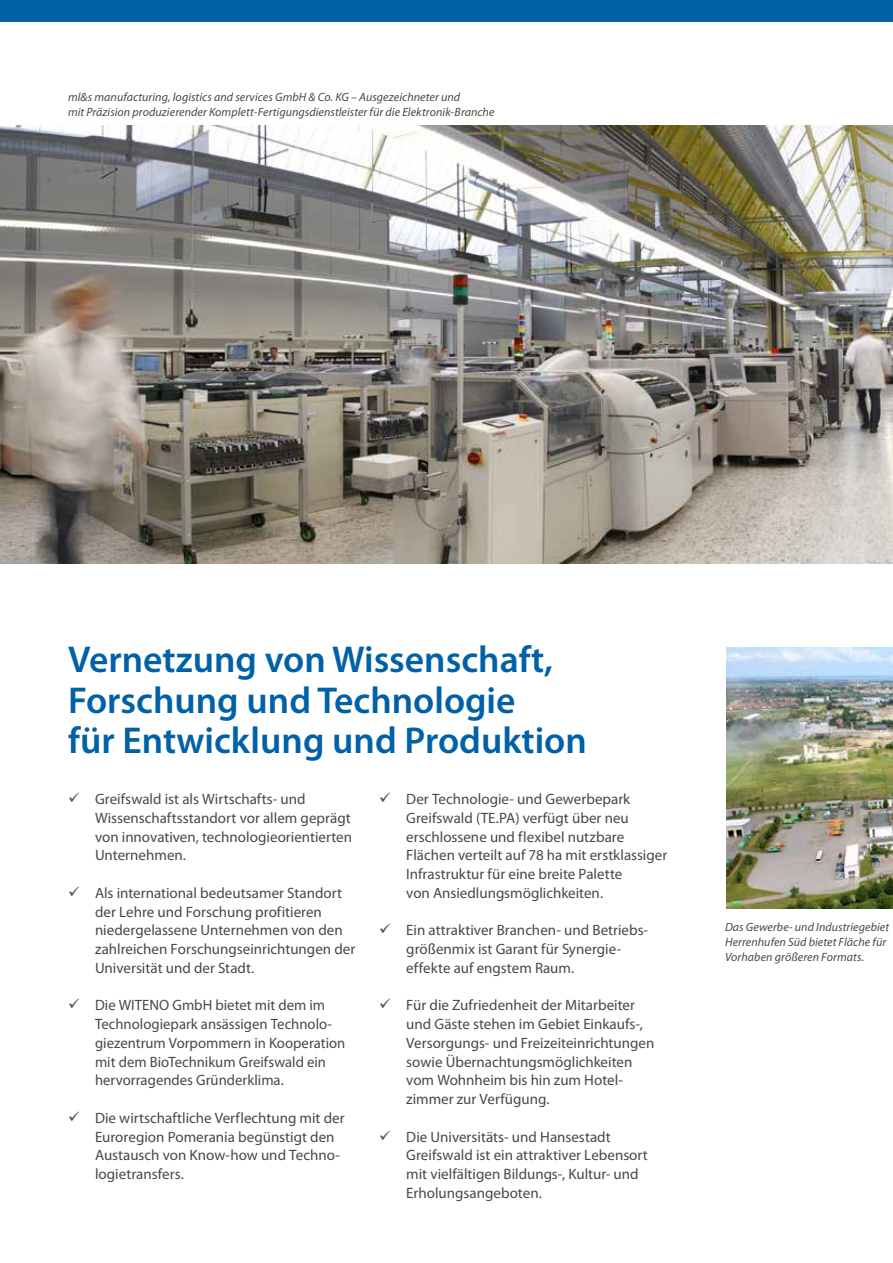
<style>
.page{position:relative;width:893px;height:1263px;background:#fff}
.page>*{position:absolute;margin:0;border:0;box-sizing:border-box;transform-origin:0 0}
.t1{font:600 37.5px/40.5px "Myriad Pro";color:#0061a7}
.t2{font:15px/18.8px "Myriad Pro";color:#494843}
.t3{font:italic 12px/15px "Myriad Pro";letter-spacing:.005em;color:#494843}
</style>
<div class="page">
<div style="left:0;top:0;width:893px;height:21px;background:#0061a7"></div>
<img style="left:0;top:125px;width:893px;height:438px">
<img style="left:726px;top:647px;width:167px;height:262px">
<p class="t3" style="left:68px;top:90px;width:428px">ml&amp;s manufacturing, logistics and services GmbH &amp; Co. KG – Ausgezeichneter und<br>mit Präzision produzierender Komplett-Fertigungsdienstleister für die Elektronik-Branche</p>
<h1 class="t1" style="left:68px;top:639px;width:520px">Vernetzung von Wissenschaft,<br>Forschung und Technologie<br>für Entwicklung und Produktion</h1>
<p class="t2" style="left:95px;top:789px;width:259px;text-indent:-27px">✓ Greifswald ist als Wirtschafts- und Wissenschaftsstandort vor allem geprägt von innovativen, technologieorientierten Unternehmen.</p>
<p class="t2" style="left:95px;top:883px;width:262px;text-indent:-27px">✓ Als international bedeutsamer Standort der Lehre und Forschung profitieren niedergelassene Unternehmen von den zahlreichen Forschungseinrichtungen der Universität und der Stadt.</p>
<p class="t2" style="left:95px;top:996px;width:252px;text-indent:-27px">✓ Die WITENO GmbH bietet mit dem im Technologiepark ansässigen Technolo&shy;giezentrum Vorpommern in Kooperation mit dem BioTechnikum Greifswald ein hervorragendes Gründerklima.</p>
<p class="t2" style="left:95px;top:1108px;width:251px;text-indent:-27px">✓ Die wirtschaftliche Verflechtung mit der Euroregion Pomerania begünstigt den Austausch von Know-how und Techno&shy;logietransfers.</p>
<p class="t2" style="left:406px;top:789px;width:262px;text-indent:-27px">✓ Der Technologie- und Gewerbepark Greifswald (TE.PA) verfügt über neu erschlossene und flexibel nutzbare Flächen verteilt auf 78 ha mit erstklassiger Infrastruktur für eine breite Palette<br>von Ansiedlungsmöglichkeiten.</p>
<p class="t2" style="left:406px;top:921px;width:243px;text-indent:-27px">✓ Ein attraktiver Branchen- und Betriebs&shy;größenmix ist Garant für Synergie&shy;effekte auf engstem Raum.</p>
<p class="t2" style="left:406px;top:996px;width:250px;text-indent:-27px">✓ Für die Zufriedenheit der Mitarbeiter und Gäste stehen im Gebiet Einkaufs-, Versorgungs- und Freizeiteinrichtungen sowie Übernachtungsmöglichkeiten vom Wohnheim bis hin zum Hotel&shy;zimmer zur Verfügung.</p>
<p class="t2" style="left:406px;top:1127px;width:243px;text-indent:-27px">✓ Die Universitäts- und Hansestadt Greifswald ist ein attraktiver Lebensort mit vielfältigen Bildungs-, Kultur- und Erholungsangeboten.</p>
<p class="t3" style="left:725px;top:919px;width:166px">Das Gewerbe- und Industriegebiet<br>Herrenhufen Süd bietet Fläche für<br>Vorhaben größeren Formats.</p>
</div>
